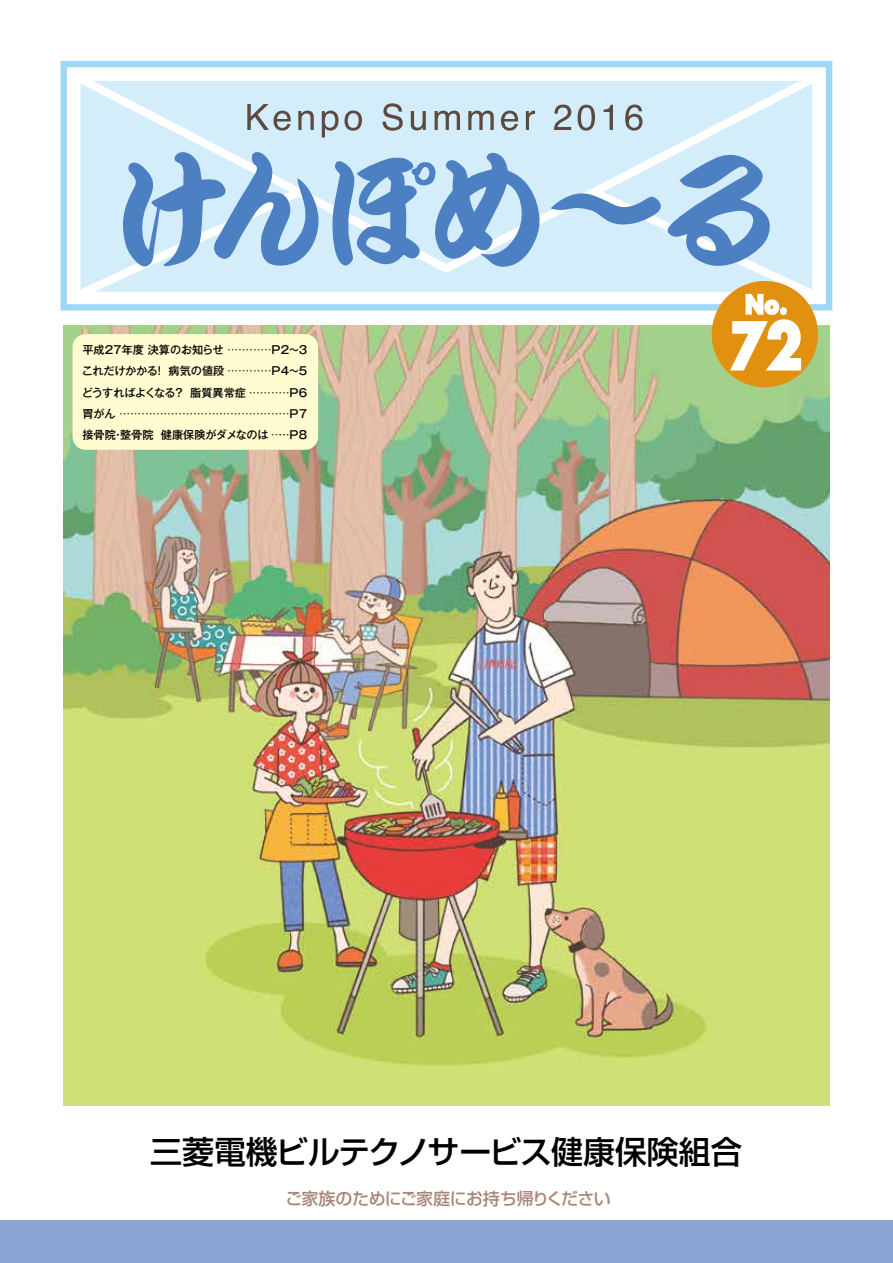
<style>
.page{position:relative;width:893px;height:1263px;background:#fff}
.page>*{position:absolute;margin:0;border:0;box-sizing:border-box;transform-origin:0 0}
.t1{font:500 31.95px "Shin Go Pr 5";letter-spacing:-.005em;color:#000}
.t2{font:500 16.95px "Shin Go Pr 5";letter-spacing:-.03em;color:#a98778}
.t3{font:300 11.1px/21.3px "Gothic MB101 Pr 6 N";color:#000}
.t4{font:500 11.1px/21.3px "Gothic MB101 Pr 6 N";color:#000}
.t5{font:500 11.1px "Gothic MB101 Pr 6 N";letter-spacing:-.07em;color:#000}
.t6{font:500 11.1px "Gothic MB101 Pr 6 N";letter-spacing:-.03em;color:#000}
.s1{font-weight:300}
.s2{font-weight:500}
</style>
<div class="page">
<img style="left:64px;top:325px;width:765px;height:781px">
<svg style="left:80px;top:115px;width:753px;height:192px"></svg>
<svg style="left:80px;top:81px;width:745px;height:196px;background:#d6eefb"></svg>
<div style="left:60px;top:61px;width:772px;height:249px;border:6px solid #9fd8f7"></div>
<div style="left:712px;top:281px;width:106px;height:106px;background:#e29010;border-radius:50%"></div>
<svg style="left:247px;top:104px;width:44px;height:27px"></svg>
<svg style="left:298px;top:111px;width:16px;height:19px"></svg>
<svg style="left:322px;top:111px;width:16px;height:26px"></svg>
<svg style="left:344px;top:110px;width:18px;height:21px"></svg>
<svg style="left:382px;top:103px;width:21px;height:28px"></svg>
<svg style="left:411px;top:111px;width:15px;height:19px"></svg>
<svg style="left:435px;top:111px;width:25px;height:19px"></svg>
<svg style="left:468px;top:111px;width:26px;height:19px"></svg>
<svg style="left:501px;top:111px;width:17px;height:20px"></svg>
<svg style="left:526px;top:111px;width:9px;height:19px"></svg>
<svg style="left:554px;top:105px;width:17px;height:25px"></svg>
<svg style="left:578px;top:105px;width:17px;height:26px"></svg>
<svg style="left:604px;top:105px;width:9px;height:25px"></svg>
<svg style="left:625px;top:105px;width:18px;height:26px"></svg>
<svg style="left:122px;top:152px;width:201px;height:118px;background:#9dc0e3"></svg>
<svg style="left:332px;top:151px;width:208px;height:119px;background:#93b9df"></svg>
<svg style="left:550px;top:153px;width:224px;height:120px;background:#b0cfeb"></svg>
<svg style="left:728px;top:293px;width:74px;height:78px"></svg>
<div style="left:780px;top:307px;width:7px;height:8px;border:2px solid #fff;border-radius:50%"></div>
<div style="left:0;top:1221px;width:893px;height:42px;background:#8aa4d4"></div>
<div style="left:73px;top:334px;width:245px;height:116px;background:#fffcd1;border-radius:13px"></div>
<p class="t4" style="left:272px;top:338px;width:37px;text-indent:-189px">平成27年度決算のお知らせ<span class="s1">・・・・・・・・・・・・<br></span>P4~5</p>
<p class="t4" style="left:272px;top:338px;width:37px">P2~3</p>
<p class="t3" style="left:154px;top:359px;width:123px"><span class="s2">！病気の値段</span>・・・・・・・・・・・・</p>
<p class="t6" style="left:82px;top:362px;width:78px">これだけかかる</p>
<p class="t5" style="left:82px;top:383px;width:96px">どうすればよくなる</p>
<p class="t4" style="left:173px;top:381px;width:13px">？</p>
<p class="t3" style="left:190px;top:381px;width:104px"><span class="s2">脂質異常症</span>・・・・・・・・・・・</p>
<p class="t4" style="left:290px;top:381px;width:19px">P6</p>
<p class="t3" style="left:161px;top:402px;width:148px;text-indent:-79px"><span class="s2">胃がん</span>・・・・・・・・・・・・・・・・・・・・・・・・・・・・・・・・・・・・・・・・・・・・・・<span class="s2">健康保険がダメなのは</span>・・<span class="s2">…P8</span></p>
<p class="t4" style="left:290px;top:402px;width:19px">P7</p>
<p class="t4" style="left:82px;top:424px;width:73px">接骨院整骨院</p>
<p class="t4" style="left:112px;top:424px;width:13px">・</p>
<h1 class="t1" style="left:150px;top:1125px;width:594px">三菱電機ビルテクノサービス健康保険組合</h1>
<h2 class="t2" style="left:286px;top:1184px;width:327px">ご家族のためにご家庭にお持ち帰りください</h2>
</div>
